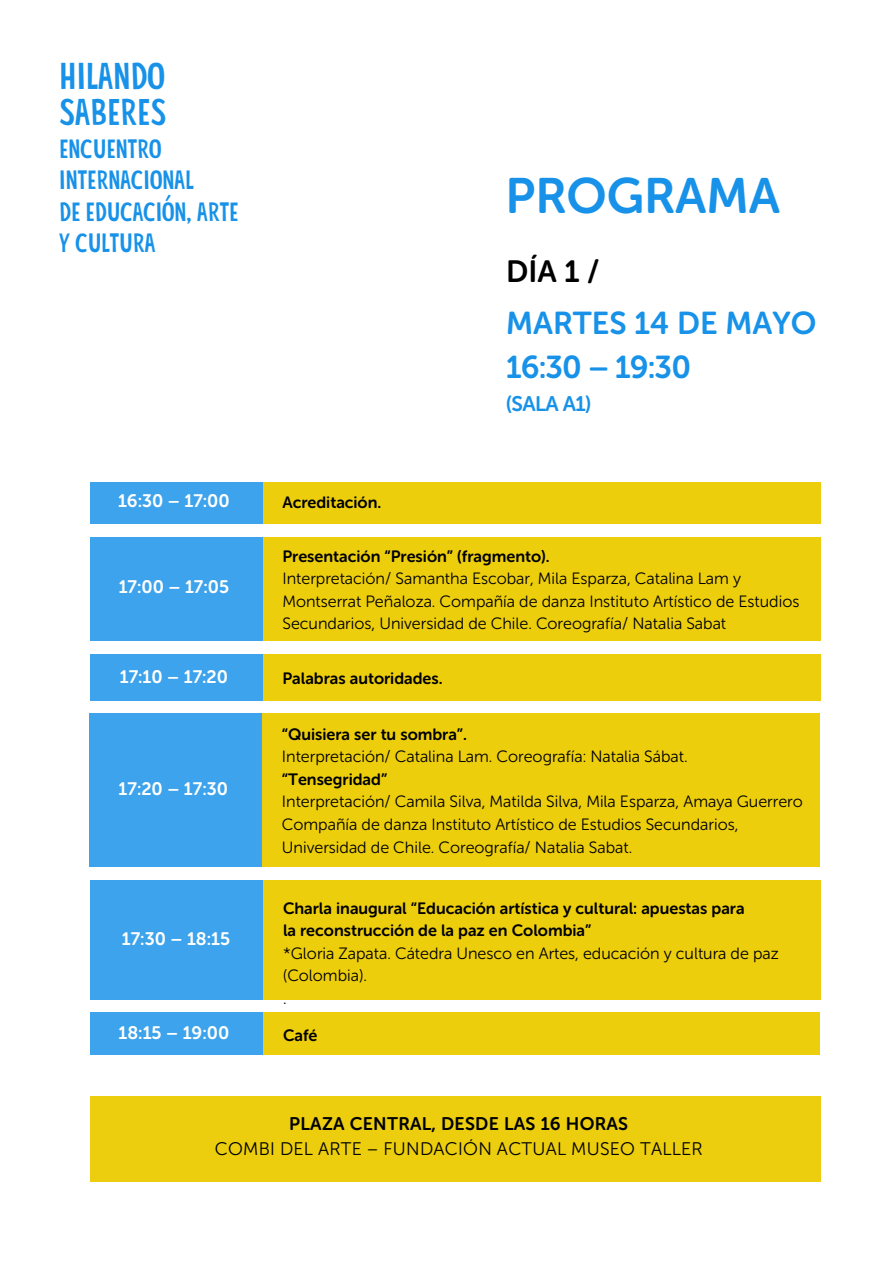
<style>
.page{position:relative;width:894px;height:1264px;background:#fff}
.page>*{position:absolute;margin:0;border:0;box-sizing:border-box;transform-origin:0 0}
.t1{font:49.5px "Museo Sans Rounded 700";color:#1792e8}
.t2{font:37.35px/36px "Espantamales";color:#1792e8}
.t3{font:31.5px/43.8px "Museo Sans Rounded 700";color:#1792e8}
.t4{font:30.6px "Museo Sans Rounded 700";color:#000}
.t5{font:26.4px/31.5px "Espantamales";color:#1792e8}
.t6{font:21px "Museo Sans Rounded 700";letter-spacing:-.03em;color:#1792e8}
.t7{font:18.15px/24.8px "Museo Sans Rounded 300";letter-spacing:.015em;color:#000;text-align:center}
.t8{font:18px "Museo Sans Rounded 700";color:#fff}
.t9{font:16.35px/22.5px "Museo Sans Rounded 300";color:#000}
.t10{font:16.35px "Museo Sans Rounded 700";color:#000}
.s1{font-family:"Museo Sans Rounded 700"}
</style>
<div class="page">
<div style="left:258px;top:482px;width:562px;height:41px;background:#edce0d"></div>
<div style="left:90px;top:482px;width:172px;height:41px;background:#3da3ec"></div>
<div style="left:258px;top:537px;width:561px;height:104px;background:#edce0d"></div>
<div style="left:90px;top:537px;width:172px;height:104px;background:#3da3ec"></div>
<div style="left:258px;top:654px;width:561px;height:47px;background:#edce0d"></div>
<div style="left:90px;top:654px;width:172px;height:47px;background:#3da3ec"></div>
<div style="left:257px;top:713px;width:562px;height:154px;background:#edce0d"></div>
<div style="left:89px;top:713px;width:172px;height:154px;background:#3da3ec"></div>
<div style="left:258px;top:880px;width:562px;height:119px;background:#edce0d"></div>
<div style="left:90px;top:880px;width:172px;height:119px;background:#3da3ec"></div>
<div style="left:262px;top:1012px;width:557px;height:42px;background:#edce0d"></div>
<div style="left:90px;top:1012px;width:172px;height:42px;background:#3da3ec"></div>
<div style="left:90px;top:1096px;width:730px;height:85px;background:#ecce0e"></div>
<h4 class="t2" style="left:59px;top:62px;width:109px">HILANDO<br>SABERES</h4>
<h4 class="t5" style="left:59px;top:135px;width:181px">ENCUENTRO<br>INTERNACIONAL<br>DE EDUCACIÓN, ARTE<br>Y CULTURA</h4>
<h1 class="t8" style="left:118px;top:490px;width:113px">16:30 – 17:00</h1>
<h3 class="t10" style="left:282px;top:492px;width:100px">Acreditación.</h3>
<p class="t1" style="left:505px;top:167px;width:276px">PROGRAMA</p>
<h5 class="t4" style="left:506px;top:253px;width:95px">DÍA 1 /</h5>
<p class="t3" style="left:506px;top:301px;width:311px">MARTES 14 DE MAYO<br>16:30 – 19:30</p>
<p class="t6" style="left:506px;top:391px;width:87px">(SALA A1)</p>
<h5 class="t8" style="left:119px;top:576px;width:112px">17:00 – 17:05</h5>
<h2 class="t10" style="left:282px;top:546px;width:269px">Presentación “Presión” (fragmento).</h2>
<h2 class="t9" style="left:282px;top:567px;width:518px">Interpretación/ Samantha Escobar, Mila Esparza, Catalina Lam y<br>Montserrat Peñaloza. Compañía de danza Instituto Artístico de Estudios<br>Secundarios, Universidad de Chile. Coreografía/ Natalia Sabat</h2>
<h5 class="t8" style="left:120px;top:666px;width:110px">17:10 – 17:20</h5>
<h6 class="t10" style="left:282px;top:669px;width:162px">Palabras autoridades.</h6>
<p class="t8" style="left:119px;top:778px;width:111px">17:20 – 17:30</p>
<p class="t8" style="left:122px;top:927px;width:110px">17:30 – 18:15</p>
<p class="t8" style="left:118px;top:1021px;width:112px">18:15 – 19:00</p>
<p class="t10" style="left:282px;top:724px;width:187px">“Quisiera ser tu sombra”.</p>
<p class="t9" style="left:282px;top:745px;width:407px">Interpretación/ Catalina Lam. Coreografía: Natalia Sábat.</p>
<h5 class="t10" style="left:282px;top:769px;width:107px">“Tensegridad”</h5>
<p class="t9" style="left:282px;top:790px;width:522px">Interpretación/ Camila Silva, Matilda Silva, Mila Esparza, Amaya Guerrero</p>
<h5 class="t9" style="left:282px;top:813px;width:458px">Compañía de danza Instituto Artístico de Estudios Secundarios,<br>Universidad de Chile. Coreografía/ Natalia Sabat.</h5>
<p class="t10" style="left:283px;top:898px;width:463px">Charla inaugural “Educación artística y cultural: apuestas para</p>
<p class="t10" style="left:283px;top:921px;width:310px">la reconstrucción de la paz en Colombia”</p>
<p class="t9" style="left:283px;top:942px;width:497px">*Gloria Zapata. Cátedra Unesco en Artes, educación y cultura de paz (Colombia).</p>
<h5 class="t9" style="left:283px;top:987px;width:5px">.</h5>
<p class="t10" style="left:283px;top:1025px;width:36px">Café</p>
<p class="t7" style="left:215px;top:1111px;width:489px"><span class="s1">PLAZA CENTRAL, DESDE LAS 16 HORAS<br></span>COMBI DEL ARTE – FUNDACIÓN ACTUAL MUSEO TALLER</p>
</div>
